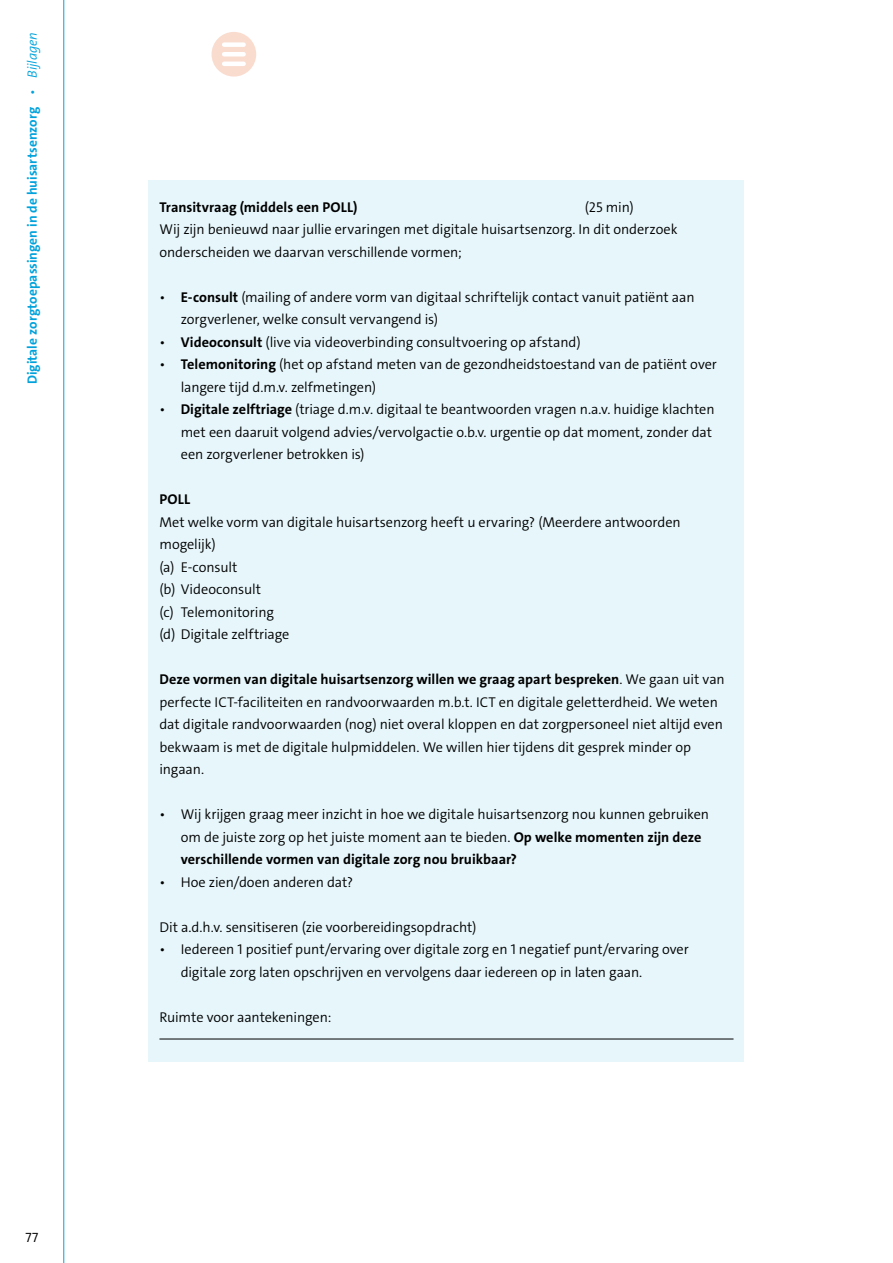
<style>
.page{position:relative;width:893px;height:1263px;background:#fff}
.page>*{position:absolute;margin:0;border:0;box-sizing:border-box;transform-origin:0 0}
.t1{font:300 14.25px/22.5px "The Sans E4 s";letter-spacing:-.005em;color:#000}
.t2{font:700 14.25px "The Sans E4 s";letter-spacing:.005em;color:#000}
.t3{font:700 13.5px "The Sans E4 s";color:#00a2db}
.t4{font:300 13.5px "The Sans E4 s";color:#000}
.s1{font-weight:300}
.s2{font-weight:300;font-style:italic}
.s3{font-weight:700}
</style>
<div class="page">
<hr style="left:63px;top:0;width:1px;height:1263px;background:#00a2db">
<div style="left:212px;top:32px;width:44px;height:45px;background:#fadccf;border-radius:50%"></div>
<div style="left:224px;top:42px;width:20px;height:5px;background:#fff"></div>
<hr style="left:224px;top:52px;width:20px;height:4px;background:#fff">
<hr style="left:224px;top:62px;width:20px;height:4px;background:#fff">
<div style="left:149px;top:181px;width:595px;height:881px;background:#e6f6fb"></div>
<hr style="left:159px;top:1039px;width:574px;height:1px;background:#000">
<p class="t3" style="left:24px;top:384px;width:354px;rotate:-90deg">Digitale zorgtoepassingen in de huisartsenzorg <span class="s1">•</span> <span class="s2">Bijlagen</span></p>
<p class="t4" style="left:25px;top:1228px;width:14px">77</p>
<p class="t2" style="left:159px;top:198px;width:200px">Transitvraag (middels een POLL)</p>
<p class="t1" style="left:159px;top:196px;width:520px;text-indent:425px">(25 min)<br>Wij zijn benieuwd naar jullie ervaringen met digitale huisartsenzorg. In dit onderzoek onderscheiden we daarvan verschillende vormen;</p>
<p class="t1" style="left:181px;top:286px;width:515px;text-indent:-21px">• <span class="s3">E-consult</span> (mailing of andere vorm van digitaal schriftelijk contact vanuit patiënt aan zorgverlener, welke consult vervangend is)</p>
<p class="t1" style="left:159px;top:331px;width:423px">• <span class="s3">Videoconsult</span> (live via videoverbinding consultvoering op afstand)</p>
<p class="t1" style="left:181px;top:353px;width:538px;text-indent:-21px">• <span class="s3">Telemonitoring</span> (het op afstand meten van de gezondheidstoestand van de patiënt over langere tijd d.m.v. zelfmetingen)</p>
<p class="t1" style="left:181px;top:398px;width:535px;text-indent:-21px">• <span class="s3">Digitale zelftriage</span> (triage d.m.v. digitaal te beantwoorden vragen n.a.v. huidige klachten met een daaruit volgend advies/vervolgactie o.b.v. urgentie op dat moment, zonder dat een zorgverlener betrokken is)</p>
<p class="t2" style="left:159px;top:490px;width:32px">POLL</p>
<p class="t1" style="left:159px;top:511px;width:523px">Met welke vorm van digitale huisartsenzorg heeft u ervaring? (Meerdere antwoorden mogelijk)<br>(a) E-consult<br>(b) Videoconsult<br>(c) Telemonitoring<br>(d) Digitale zelftriage</p>
<p class="t1" style="left:159px;top:668px;width:567px"><span class="s3">Deze vormen van digitale huisartsenzorg willen we graag apart bespreken</span>. We gaan uit van perfecte ICT-faciliteiten en randvoorwaarden m.b.t. ICT en digitale geletterdheid. We weten dat digitale randvoorwaarden (nog) niet overal kloppen en dat zorgpersoneel niet altijd even bekwaam is met de digitale hulpmiddelen. We willen hier tijdens dit gesprek minder op ingaan.</p>
<p class="t1" style="left:181px;top:803px;width:530px;text-indent:-21px">• Wij krijgen graag meer inzicht in hoe we digitale huisartsenzorg nou kunnen gebruiken om de juiste zorg op het juiste moment aan te bieden. <span class="s3">Op welke momenten zijn deze verschillende vormen van digitale zorg nou bruikbaar?</span></p>
<p class="t1" style="left:159px;top:871px;width:195px">• Hoe zien/doen anderen dat?</p>
<p class="t1" style="left:159px;top:916px;width:319px">Dit a.d.h.v. sensitiseren (zie voorbereidingsopdracht)</p>
<p class="t1" style="left:181px;top:938px;width:510px;text-indent:-21px">• Iedereen 1 positief punt/ervaring over digitale zorg en 1 negatief punt/ervaring over digitale zorg laten opschrijven en vervolgens daar iedereen op in laten gaan.</p>
<p class="t1" style="left:159px;top:1006px;width:173px">Ruimte voor aantekeningen:</p>
</div>
